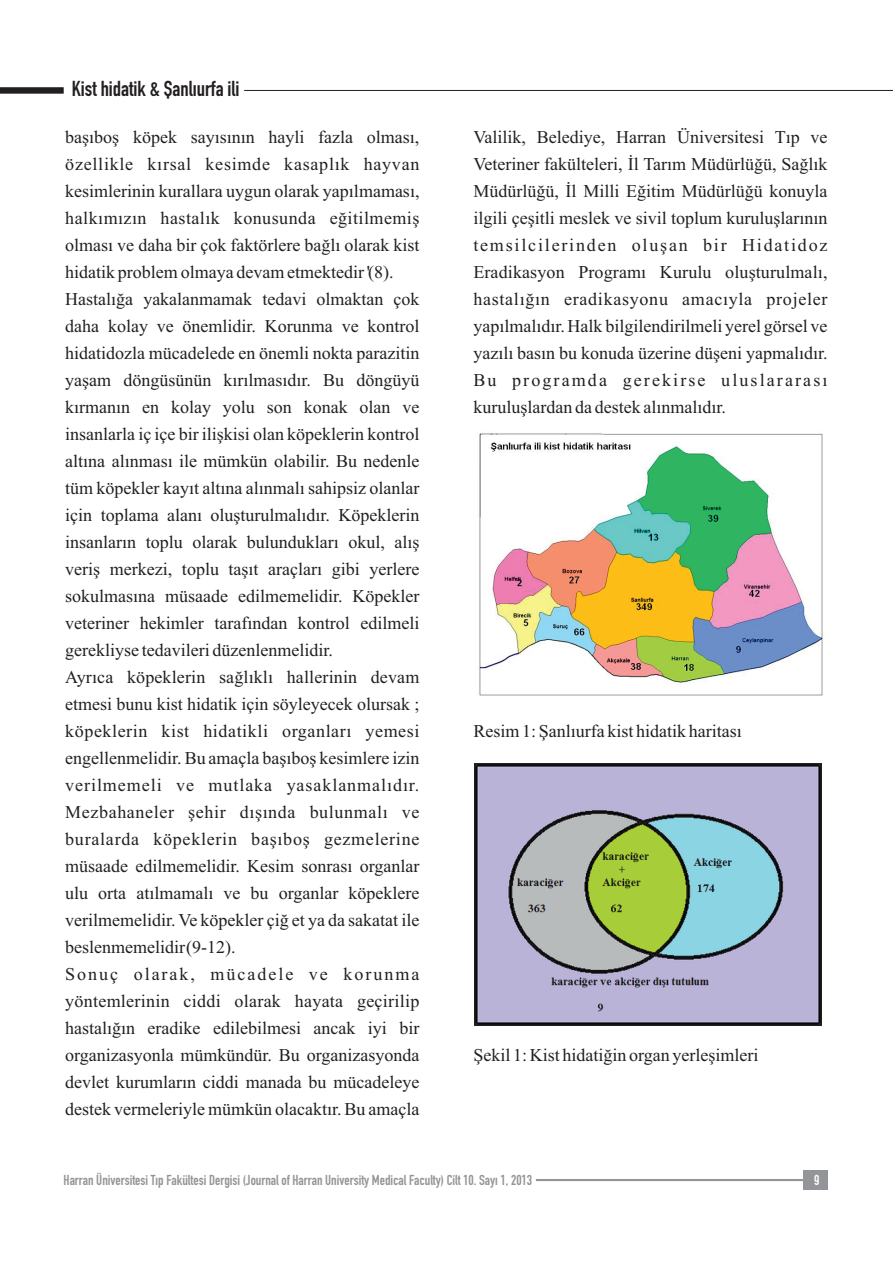
<style>
.page{position:relative;width:893px;height:1263px;background:#fff}
.page>*{position:absolute;margin:0;border:0;box-sizing:border-box;transform-origin:0 0}
.t1{font:21.3px "DIN Engsbek Alternate";color:#231f20}
.t2{font:18px/27px "Times New Roman";color:#231f20}
.t3{font:14.25px "DIN Engsbek Alternate";color:#939598}
.t4{font:14.25px "DIN Engsbek Alternate";color:#fff}
</style>
<div class="page">
<div style="left:803px;top:1170px;width:25px;height:20px;background:#939598"></div>
<hr style="left:536px;top:1179px;width:269px;height:2px;background:#939598">
<svg style="left:0;top:87px;width:64px;height:7px"></svg>
<hr style="left:244px;top:90px;width:649px;height:1px;background:#231f20">
<img style="left:475px;top:763px;width:347px;height:262px">
<img style="left:479px;top:433px;width:344px;height:263px">
<p class="t1" style="left:72px;top:81px;width:169px">Kist hidatik &amp; Şanlıurfa ili</p>
<p class="t2" style="left:65px;top:125px;width:356px">başıboş köpek sayısının hayli fazla olması, özellikle kırsal kesimde kasaplık hayvan kesimlerinin kurallara uygun olarak yapılmaması, halkımızın hastalık konusunda eğitilmemiş olması ve daha bir çok faktörlere bağlı olarak kist hidatik problem olmaya devam etmektedir '(8).<br>Hastalığa yakalanmamak tedavi olmaktan çok daha kolay ve önemlidir. Korunma ve kontrol hidatidozla mücadelede en önemli nokta parazitin yaşam döngüsünün kırılmasıdır. Bu döngüyü kırmanın en kolay yolu son konak olan ve insanlarla iç içe bir ilişkisi olan köpeklerin kontrol altına alınması ile mümkün olabilir. Bu nedenle tüm köpekler kayıt altına alınmalı sahipsiz olanlar için toplama alanı oluşturulmalıdır. Köpeklerin insanların toplu olarak bulundukları okul, alış veriş merkezi, toplu taşıt araçları gibi yerlere sokulmasına müsaade edilmemelidir. Köpekler veteriner hekimler tarafından kontrol edilmeli gerekliyse tedavileri düzenlenmelidir.<br>Ayrıca köpeklerin sağlıklı hallerinin devam etmesi bunu kist hidatik için söyleyecek olursak ; köpeklerin kist hidatikli organları yemesi engellenmelidir. Bu amaçla başıboş kesimlere izin verilmemeli ve mutlaka yasaklanmalıdır.<br>Mezbahaneler şehir dışında bulunmalı ve buralarda köpeklerin başıboş gezmelerine müsaade edilmemelidir. Kesim sonrası organlar ulu orta atılmamalı ve bu organlar köpeklere verilmemelidir. Ve köpekler çiğ et ya da sakatat ile beslenmemelidir (9-12).<br>Sonuç olarak, mücadele ve korunma yöntemlerinin ciddi olarak hayata geçirilip hastalığın eradike edilebilmesi ancak iyi bir organizasyonla mümkündür. Bu organizasyonda devlet kurumların ciddi manada bu mücadeleye destek vermeleriyle mümkün olacaktır. Bu amaçla</p>
<p class="t2" style="left:473px;top:125px;width:356px;text-align:justify">Valilik, Belediye, Harran Üniversitesi Tıp ve Veteriner fakülteleri, İl Tarım Müdürlüğü, Sağlık Müdürlüğü, İl Milli Eğitim Müdürlüğü konuyla ilgili çeşitli meslek ve sivil toplum kuruluşlarının temsilcilerinden oluşan bir Hidatidoz Eradikasyon Programı Kurulu oluşturulmalı, hastalığın eradikasyonu amacıyla projeler yapılmalıdır. Halk bilgilendirilmeli yerel görsel ve yazılı basın bu konuda üzerine düşeni yapmalıdır.<br>Bu programda gerekirse uluslararası kuruluşlardan da destek alınmalıdır.</p>
<p class="t2" style="left:473px;top:719px;width:270px">Resim 1: Şanlıurfa kist hidatik haritası</p>
<p class="t2" style="left:473px;top:1043px;width:287px">Şekil 1: Kist hidatiğin organ yerleşimleri</p>
<p class="t3" style="left:64px;top:1175px;width:470px">Harran Üniversitesi Tıp Fakültesi Dergisi (Journal of Harran University Medical Faculty) Cilt 10. Sayı 1, 2013</p>
<p class="t4" style="left:814px;top:1175px;width:7px">9</p>
</div>
